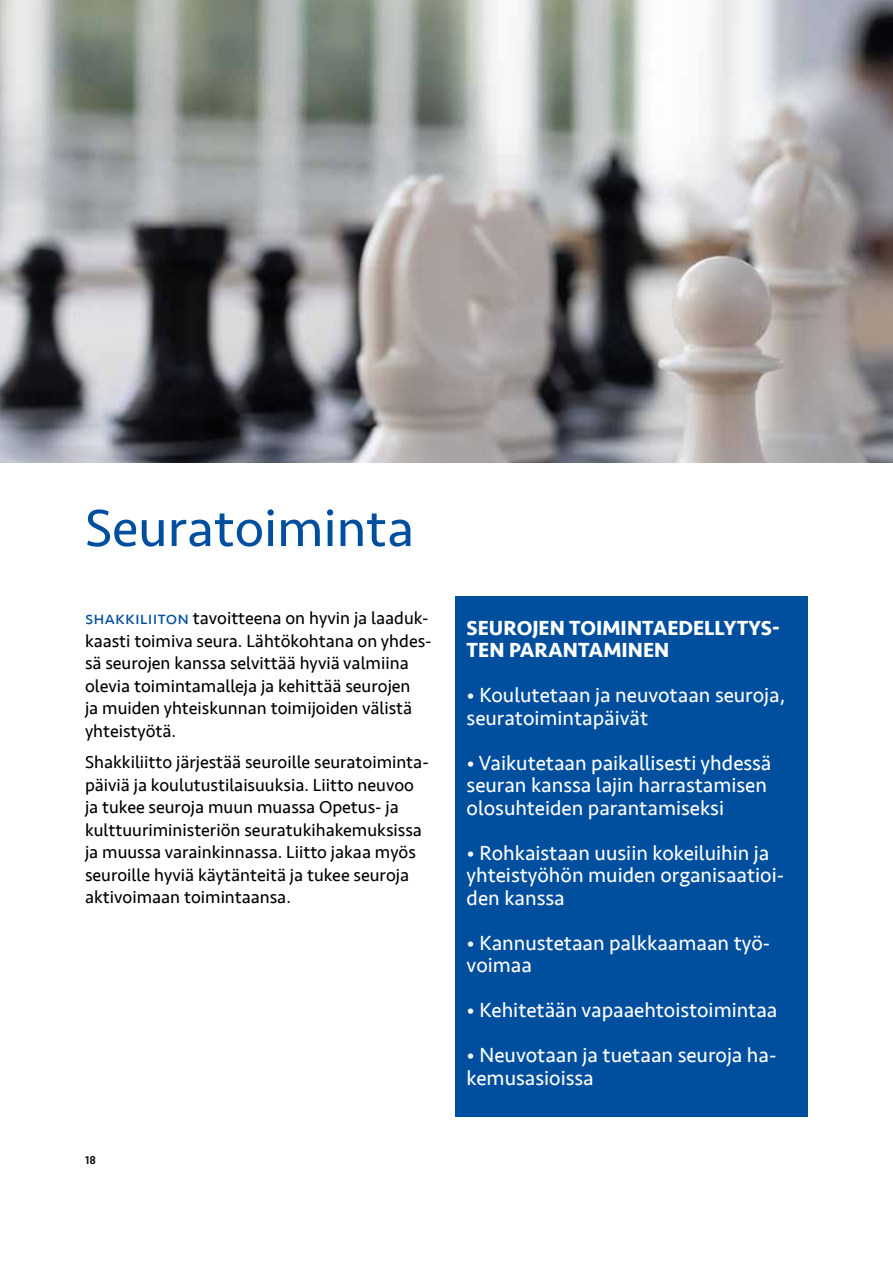
<style>
.page{position:relative;width:893px;height:1263px;background:#fff}
.page>*{position:absolute;margin:0;border:0;box-sizing:border-box;transform-origin:0 0}
.t1{font:54px "Seravek";color:#004f9f}
.t2{font:21px/22.5px "Seravek";color:#fff}
.t3{font:700 21px/22.5px "Seravek";color:#fff}
.t4{font:18px/22.5px "Seravek";color:#000}
.t5{font:700 10.5px "Semplicita Pro";color:#000}
.s1{color:#004f9f}
</style>
<div class="page">
<div style="left:455px;top:596px;width:353px;height:521px;background:#004f9f"></div>
<img style="left:0;top:0;width:893px;height:463px">
<h1 class="t1" style="left:85px;top:486px;width:331px">Seuratoiminta</h1>
<p class="t4" style="left:85px;top:607px;width:348px"><span class="s1">shakkiliiton</span> tavoitteena on hyvin ja laaduk&shy;kaasti toimiva seura. Lähtökohtana on yhdes&shy;sä seurojen kanssa selvittää hyviä valmiina olevia toimintamalleja ja kehittää seurojen<br>ja muiden yhteiskunnan toimijoiden välistä yhteistyötä.</p>
<p class="t4" style="left:85px;top:751px;width:345px">Shakkiliitto järjestää seuroille seuratoiminta&shy;päiviä ja koulutustilaisuuksia. Liitto neuvoo ja tukee seuroja muun muassa Opetus- ja kulttuuriministeriön seuratukihakemuksissa ja muussa varainkinnassa. Liitto jakaa myös seuroille hyviä käytänteitä ja tukee seuroja aktivoimaan toimintaansa.</p>
<p class="t5" style="left:85px;top:1152px;width:12px">18</p>
<p class="t3" style="left:467px;top:616px;width:315px">SEUROJEN TOIMINTAEDELLYTYS-<br>TEN PARANTAMINEN</p>
<p class="t2" style="left:467px;top:684px;width:320px">• Koulutetaan ja neuvotaan seuroja, seuratoimintapäivät</p>
<p class="t2" style="left:467px;top:751px;width:306px">• Vaikutetaan paikallisesti yhdessä seuran kanssa lajin harrastamisen olosuhteiden parantamiseksi</p>
<p class="t2" style="left:467px;top:841px;width:319px">• Rohkaistaan uusiin kokeiluihin ja yhteistyöhön muiden organisaatioi&shy;den kanssa</p>
<p class="t2" style="left:467px;top:931px;width:305px">• Kannustetaan palkkaamaan työ&shy;voimaa</p>
<p class="t2" style="left:467px;top:999px;width:312px">• Kehitetään vapaaehtoistoimintaa</p>
<p class="t2" style="left:467px;top:1044px;width:311px">• Neuvotaan ja tuetaan seuroja ha&shy;kemusasioissa</p>
</div>
